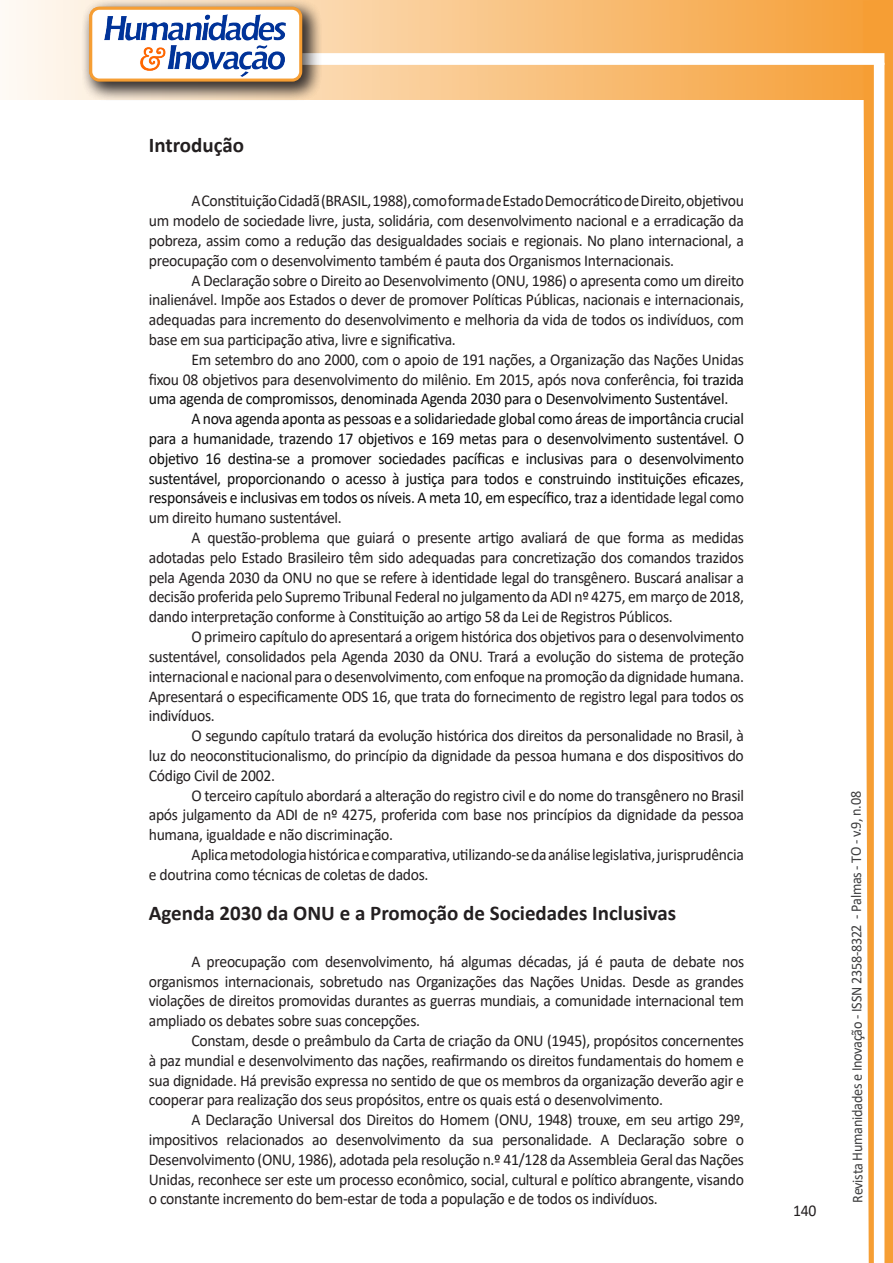
<style>
.page{position:relative;width:893px;height:1263px;background:#fff}
.page>*{position:absolute;margin:0;border:0;box-sizing:border-box;transform-origin:0 0}
.Titulo_2{font:700 21px "Calibri";color:#231f20}
.texto{font:16.5px/19.8px "Calibri";letter-spacing:-.02em;color:#231f20;text-align:justify;scale:.95 1}
.texto-2{font:16.5px/19.8px "Calibri";letter-spacing:-.02em;color:#0d0d0d;text-align:justify;scale:.95 1}
.t1{font:15px "Calibri";letter-spacing:-.025em;color:#3e3e3f;scale:.95 1}
.s1{color:#0d0d0d}
.s2{color:#231f20}
</style>
<div class="page">
<svg style="left:5px;top:0;width:858px;height:100px;background:#f9c484"></svg>
<div style="left:302px;top:53px;width:582px;height:12px;background:#fff;border:2px solid #fff"></div>
<svg style="left:863px;top:0;width:30px;height:1263px"></svg>
<div style="left:81px;top:0;width:241px;height:102px;background:#231f20;opacity:.75"></div>
<div style="left:91px;top:8px;width:210px;height:72px;background:#fff;border-radius:9px"></div>
<img style="left:104px;top:14px;width:181px;height:62px">
<div style="left:89px;top:7px;width:213px;height:75px;border:3px solid #f69e34;border-radius:9px"></div>
<p class="Titulo_2" style="left:149px;top:130px;width:97px">Introdução</p>
<p class="texto" style="left:149px;top:191px;width:628px;text-indent:43px">A Constituição Cidadã (BRASIL, 1988), como forma de Estado Democrático de Direito, objetivou um modelo de sociedade livre, justa, solidária, com desenvolvimento nacional e a erradicação da pobreza, assim como a redução das desigualdades sociais e regionais. No plano internacional, a preocupação com o desenvolvimento também é pauta dos Organismos Internacionais.</p>
<p class="texto" style="left:149px;top:270px;width:628px;text-indent:43px">A Declaração sobre o Direito ao Desenvolvimento (ONU, 1986) o apresenta como um direito inalienável. Impõe aos Estados o dever de promover Políticas Públicas, nacionais e internacionais, adequadas para incremento do desenvolvimento e melhoria da vida de todos os indivíduos, com base em sua participação ativa, livre e significativa.</p>
<p class="texto" style="left:149px;top:349px;width:628px;text-indent:43px">Em setembro do ano 2000, com o apoio de 191 nações, a Organização das Nações Unidas fixou 08 objetivos para desenvolvimento do milênio. Em 2015, após nova conferência, <span class="s1">foi trazida uma agenda de compromissos, denominada Agenda 2030 para o Desenvolvimento Sustentável.</span></p>
<p class="texto-2" style="left:149px;top:408px;width:628px;text-indent:43px">A nova agenda aponta as pessoas e a solidariedade global como áreas de importância crucial para a humanidade, trazendo 17 objetivos e 169 metas para o desenvolvimento sustentável. O objetivo 16 destina-se a promover sociedades pacíficas e inclusivas para o desenvolvimento sustentável, proporcionando o acesso à justiça para todos e construindo instituições eficazes, responsáveis e inclusivas em todos os níveis. A meta 10, em específico, traz a <span class="s2">identidade legal como um direito humano sustentável.</span></p>
<p class="texto" style="left:149px;top:527px;width:628px;text-indent:43px">A questão-problema que guiará o presente artigo avaliará de que forma as medidas adotadas pelo Estado Brasileiro têm sido adequadas para concretização dos comandos trazidos pela Agenda 2030 da ONU no que se refere à identidade legal do transgênero. Buscará analisar a decisão proferida pelo Supremo Tribunal Federal no julgamento da ADI nº 4275, em março de 2018, dando interpretação conforme à Constituição ao artigo 58 da Lei de Registros Públicos.</p>
<p class="texto" style="left:149px;top:626px;width:628px;text-indent:43px">O primeiro capítulo do apresentará a origem histórica dos objetivos para o desenvolvimento sustentável, consolidados pela Agenda 2030 da ONU. Trará a evolução do sistema de proteção internacional e nacional para o desenvolvimento, com enfoque na promoção da dignidade humana.<br>Apresentará o especificamente ODS 16, que trata do fornecimento de registro legal para todos os indivíduos.</p>
<p class="texto" style="left:149px;top:725px;width:628px;text-indent:43px">O segundo capítulo tratará da evolução histórica dos direitos da personalidade no Brasil, à luz do neoconstitucionalismo, do princípio da dignidade da pessoa humana e dos dispositivos do Código Civil de 2002.</p>
<p class="texto" style="left:149px;top:785px;width:628px;text-indent:43px">O terceiro capítulo abordará a alteração do registro civil e do nome do transgênero no Brasil após julgamento da ADI de nº 4275, proferida com base nos princípios da dignidade da pessoa humana, igualdade e não discriminação.</p>
<p class="texto" style="left:149px;top:844px;width:628px;text-indent:43px">Aplica metodologia histórica e comparativa, utilizando-se da análise legislativa, jurisprudência e doutrina como técnicas de coletas de dados.</p>
<p class="Titulo_2" style="left:149px;top:898px;width:529px">Agenda 2030 da ONU e a Promoção de Sociedades Inclusivas</p>
<p class="texto" style="left:149px;top:951px;width:628px;text-indent:43px">A preocupação com desenvolvimento, há algumas décadas, já é pauta de debate nos organismos internacionais, sobretudo nas Organizações das Nações Unidas. Desde as grandes violações de direitos promovidas durantes as guerras mundiais, a comunidade internacional tem ampliado os debates sobre suas concepções.</p>
<p class="texto" style="left:149px;top:1030px;width:628px;text-indent:43px">Constam, desde o preâmbulo da Carta de criação da ONU (1945), propósitos concernentes à paz mundial e desenvolvimento das nações, reafirmando os direitos fundamentais do homem e sua dignidade. Há previsão expressa no sentido de que os membros da organização deverão agir e cooperar para realização dos seus propósitos, entre os quais está o desenvolvimento.</p>
<p class="texto" style="left:149px;top:1109px;width:628px;text-indent:43px">A Declaração Universal dos Direitos do Homem (ONU, 1948) trouxe, em seu artigo 29º, impositivos relacionados ao desenvolvimento da sua personalidade. A Declaração sobre o Desenvolvimento (ONU, 1986), adotada pela resolução n.º 41/128 da Assembleia Geral das Nações Unidas, reconhece ser este um processo econômico, social, cultural e político abrangente, visando o constante incremento do bem-estar de toda a população e de todos os indivíduos.</p>
<p class="texto" style="left:793px;top:1200px;width:26px">140</p>
<p class="t1" style="left:846px;top:1203px;width:435px;rotate:-90deg">Revista Humanidades e Inovação - ISSN 2358-8322 - Palmas - TO - v.9, n.08</p>
</div>
